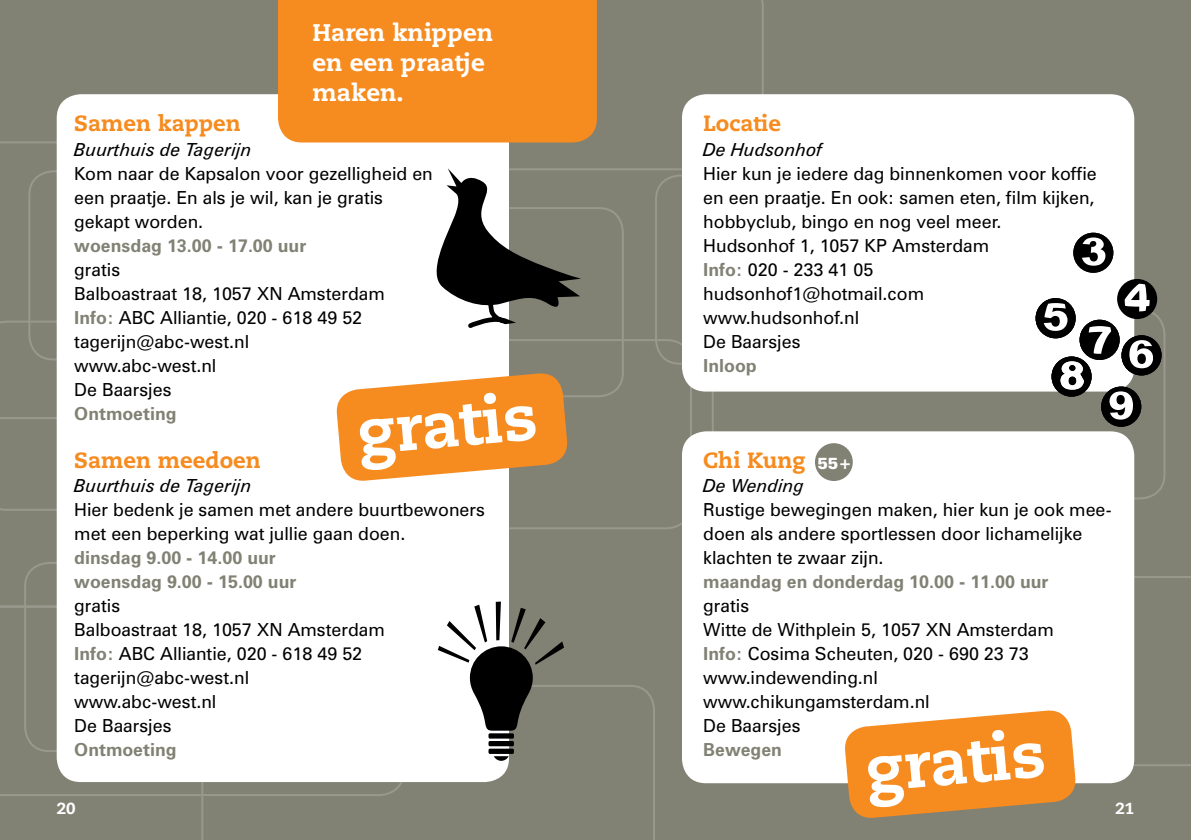
<style>
.page{position:relative;width:1191px;height:840px;background:#fff}
.page>*{position:absolute;margin:0;border:0;box-sizing:border-box;transform-origin:0 0}
.t1{font:800 64px "Caecilia";color:#fff}
.t2{font:800 24px/30px "Caecilia";color:#fff}
.t3{font:800 22px "Caecilia";color:#f68b1f}
.t4{font:18px/24px "Zurich BT";color:#000}
.t5{font:700 18px/24px "Zurich BT";color:#818174}
.t6{font:italic 18px "Zurich BT";color:#000}
.t7{font:800 16px "Caecilia";color:#fff}
.t8{font:900 16px "Zurich BT";color:#fff}
.s1{font-weight:700;color:#818174}
</style>
<div class="page">
<div style="left:0;top:0;width:595px;height:839px;background:#818174"></div>
<div style="left:595px;top:0;width:596px;height:839px;background:#818174"></div>
<svg style="left:509px;top:0;width:254px;height:170px"></svg>
<svg style="left:0;top:417px;width:57px;height:188px"></svg>
<svg style="left:0;top:605px;width:201px;height:190px"></svg>
<svg style="left:201px;top:685px;width:454px;height:154px"></svg>
<svg style="left:1133px;top:575px;width:58px;height:190px"></svg>
<div style="left:682px;top:94px;width:452px;height:297px;background:#fff;border-radius:24px"></div>
<div style="left:682px;top:431px;width:452px;height:351px;background:#fff;border-radius:24px"></div>
<div style="left:57px;top:94px;width:452px;height:687px;background:#fff;border-radius:24px"></div>
<div style="left:278px;top:0;width:319px;height:142px;background:#f68b1f"></div>
<svg style="left:336px;top:373px;width:233px;height:108px"></svg>
<svg style="left:843px;top:710px;width:234px;height:108px"></svg>
<svg style="left:436px;top:168px;width:145px;height:160px"></svg>
<div style="left:488px;top:733px;width:26px;height:5px;background:#000;border-radius:2px"></div>
<div style="left:488px;top:740px;width:26px;height:5px;background:#000;border-radius:2px"></div>
<div style="left:488px;top:748px;width:26px;height:5px;background:#000;border-radius:2px"></div>
<svg style="left:494px;top:756px;width:14px;height:4px"></svg>
<svg style="left:438px;top:601px;width:126px;height:129px"></svg>
<div style="left:815px;top:443px;width:37px;height:37px;background:#818174;border-radius:50%"></div>
<div style="left:1073px;top:232px;width:40px;height:41px;background:#000;border-radius:20px"></div>
<svg style="left:1082px;top:237px;width:23px;height:28px"></svg>
<div style="left:1117px;top:279px;width:40px;height:40px;background:#000;border-radius:20px"></div>
<svg style="left:1035px;top:298px;width:40px;height:40px"></svg>
<div style="left:1121px;top:335px;width:40px;height:40px;background:#000;border-radius:20px"></div>
<div style="left:1101px;top:386px;width:40px;height:40px;background:#000;border-radius:20px"></div>
<svg style="left:1038px;top:283px;width:120px;height:136px"></svg>
<h2 class="t2" style="left:312px;top:18px;width:182px">Haren knippen en een praatje maken.</h2>
<p class="t3" style="left:703px;top:110px;width:79px">Locatie</p>
<p class="t6" style="left:703px;top:138px;width:121px">De Hudsonhof</p>
<p class="t4" style="left:703px;top:161px;width:395px">Hier kun je iedere dag binnenkomen voor koffie en een praatje. En ook: samen eten, film kijken, hobbyclub, bingo en nog veel meer.<br>Hudsonhof 1, 1057 KP Amsterdam<br><span class="s1">Info:</span> 020 - 233 41 05 hudsonhof1@hotmail.com<br>www.hudsonhof.nl<br>De Baarsjes</p>
<p class="t5" style="left:703px;top:353px;width:55px">Inloop</p>
<p class="t3" style="left:74px;top:110px;width:168px">Samen kappen</p>
<p class="t6" style="left:74px;top:138px;width:179px">Buurthuis de Tagerijn</p>
<p class="t4" style="left:74px;top:161px;width:360px">Kom naar de Kapsalon voor gezelligheid en een praatje. En als je wil, kan je gratis gekapt worden.</p>
<p class="t5" style="left:74px;top:233px;width:233px">woensdag 13.00 - 17.00 uur</p>
<p class="t4" style="left:74px;top:257px;width:312px">gratis<br>Balboastraat 18, 1057 XN Amsterdam<br><span class="s1">Info:</span> ABC Alliantie, 020 - 618 49 52 tagerijn@abc-west.nl www.abc-west.nl<br>De Baarsjes</p>
<p class="t5" style="left:74px;top:401px;width:104px">Ontmoeting</p>
<p class="t3" style="left:74px;top:446px;width:188px">Samen meedoen</p>
<p class="t6" style="left:74px;top:474px;width:179px">Buurthuis de Tagerijn</p>
<p class="t4" style="left:74px;top:497px;width:412px">Hier bedenk je samen met andere buurtbewoners met een beperking wat jullie gaan doen.</p>
<p class="t5" style="left:74px;top:545px;width:223px">dinsdag 9.00 - 14.00 uur woensdag 9.00 - 15.00 uur</p>
<p class="t4" style="left:74px;top:593px;width:312px">gratis<br>Balboastraat 18, 1057 XN Amsterdam<br><span class="s1">Info:</span> ABC Alliantie, 020 - 618 49 52 tagerijn@abc-west.nl www.abc-west.nl<br>De Baarsjes</p>
<p class="t5" style="left:74px;top:737px;width:104px">Ontmoeting</p>
<h1 class="t1" style="left:354px;top:392px;width:182px;rotate:-5deg">gratis</h1>
<p class="t3" style="left:703px;top:446px;width:104px">Chi Kung</p>
<p class="t6" style="left:703px;top:474px;width:103px">De Wending</p>
<p class="t4" style="left:703px;top:497px;width:410px">Rustige bewegingen maken, hier kun je ook mee&shy;doen als andere sportlessen door lichamelijke klachten te zwaar zijn.</p>
<p class="t5" style="left:703px;top:569px;width:347px">maandag en donderdag 10.00 - 11.00 uur</p>
<p class="t4" style="left:703px;top:593px;width:352px">gratis<br>Witte de Withplein 5, 1057 XN Amsterdam<br><span class="s1">Info:</span> Cosima Scheuten, 020 - 690 23 73 www.indewending.nl www.chikungamsterdam.nl<br>De Baarsjes</p>
<p class="t5" style="left:703px;top:737px;width:80px">Bewegen</p>
<p class="t8" style="left:817px;top:453px;width:36px">55+</p>
<h1 class="t1" style="left:862px;top:729px;width:182px;rotate:-5deg">gratis</h1>
<p class="t7" style="left:57px;top:798px;width:20px">20</p>
<p class="t7" style="left:1115px;top:798px;width:20px">21</p>
</div>
